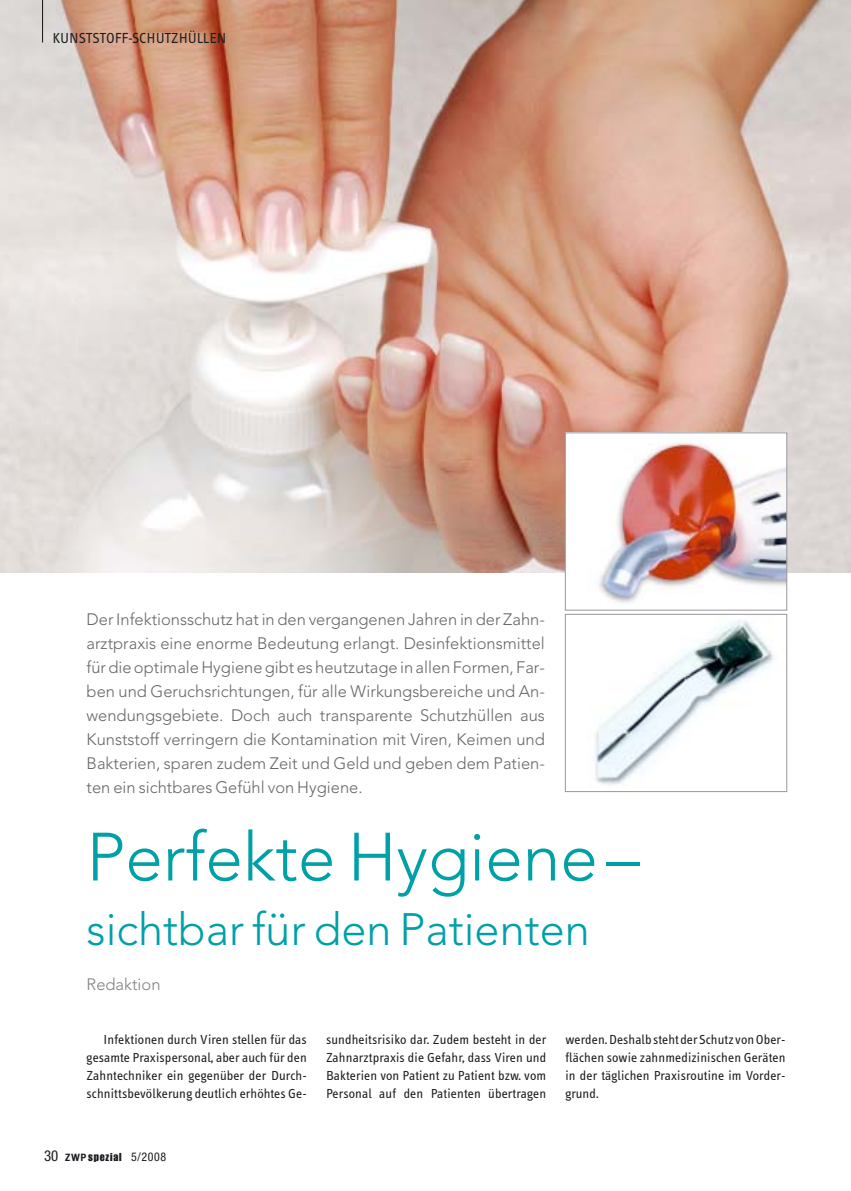
<style>
.page{position:relative;width:851px;height:1191px;background:#fff}
.page>*{position:absolute;margin:0;border:0;box-sizing:border-box;transform-origin:0 0}
.t1{font:300 67.5px "Avenir";color:#00a0a7}
.t2{font:300 45px "Avenir";color:#00a0a7}
.t3{font:300 16.5px/24px "Avenir";color:#67666b;text-align:justify}
.t4{font:300 16.5px "Avenir";color:#817f84}
.t5{font:15px "Info Text";color:#1b1c20}
.t6{font:13.5px/18px "Info Text";letter-spacing:.01em;color:#1b1c20;text-align:justify}
.t7{font:11.25px "Impact";letter-spacing:.075em;color:#1b1c20}
.s1{font-family:"Helvetica Neue";font-stretch:condensed;font-size:15px}
.s2{font-family:"Meta";font-weight:700;font-size:10.5px}
.s3{font-family:"Helvetica Neue";font-stretch:condensed;font-size:12px}
</style>
<div class="page">
<img style="left:1px;top:0;width:849px;height:572px">
<hr style="left:42px;top:0;width:1px;height:43px;background:#1b1c20">
<img style="left:595px;top:620px;width:178px;height:165px">
<div style="left:565px;top:614px;width:222px;height:178px;border:1px solid #97979b"></div>
<img style="left:567px;top:434px;width:218px;height:169px">
<div style="left:565px;top:432px;width:222px;height:178px;border:1px solid #97979b"></div>
<p class="t5" style="left:53px;top:32px;width:175px">KUNSTSTOFF-SCHUTZHÜLLEN</p>
<p class="t3" style="left:87px;top:609px;width:460px">Der Infektionsschutz hat in den vergangenen Jahren in der Zahn&shy;arztpraxis eine enorme Bedeutung erlangt. Desinfektionsmittel für die optimale Hygiene gibt es heutzutage in allen Formen, Far&shy;ben und Geruchsrichtungen, für alle Wirkungsbereiche und An&shy;wendungsgebiete. Doch auch transparente Schutzhüllen aus Kunststoff verringern die Kontamination mit Viren, Keimen und Bakterien, sparen zudem Zeit und Geld und geben dem Patien&shy;ten ein sichtbares Gefühl von Hygiene.</p>
<h1 class="t1" style="left:87px;top:829px;width:554px">Perfekte Hygiene–</h1>
<h2 class="t2" style="left:87px;top:910px;width:504px">sichtbar für den Patienten</h2>
<p class="t4" style="left:87px;top:978px;width:75px">Redaktion</p>
<p class="t6" style="left:87px;top:1032px;width:222px;text-indent:17px">Infektionen durch Viren stellen für das gesamte Praxispersonal, aber auch für den Zahntechniker ein gegenüber der Durch&shy;schnittsbevölkerung deutlich erhöhtes Ge-</p>
<p class="t6" style="left:326px;top:1032px;width:222px">sundheitsrisiko dar. Zudem besteht in der Zahnarztpraxis die Gefahr, dass Viren und Bakterien von Patient zu Patient bzw. vom Personal auf den Patienten übertragen</p>
<p class="t6" style="left:565px;top:1032px;width:222px">werden. Deshalb steht der Schutz von Ober&shy;flächen sowie zahnmedizinischen Geräten in der täglichen Praxisroutine im Vorder&shy;grund.</p>
<p class="t7" style="left:44px;top:1152px;width:124px"><span class="s1">30</span> <span class="s2">ZWP</span>spezial <span class="s3">5/2008</span></p>
</div>
